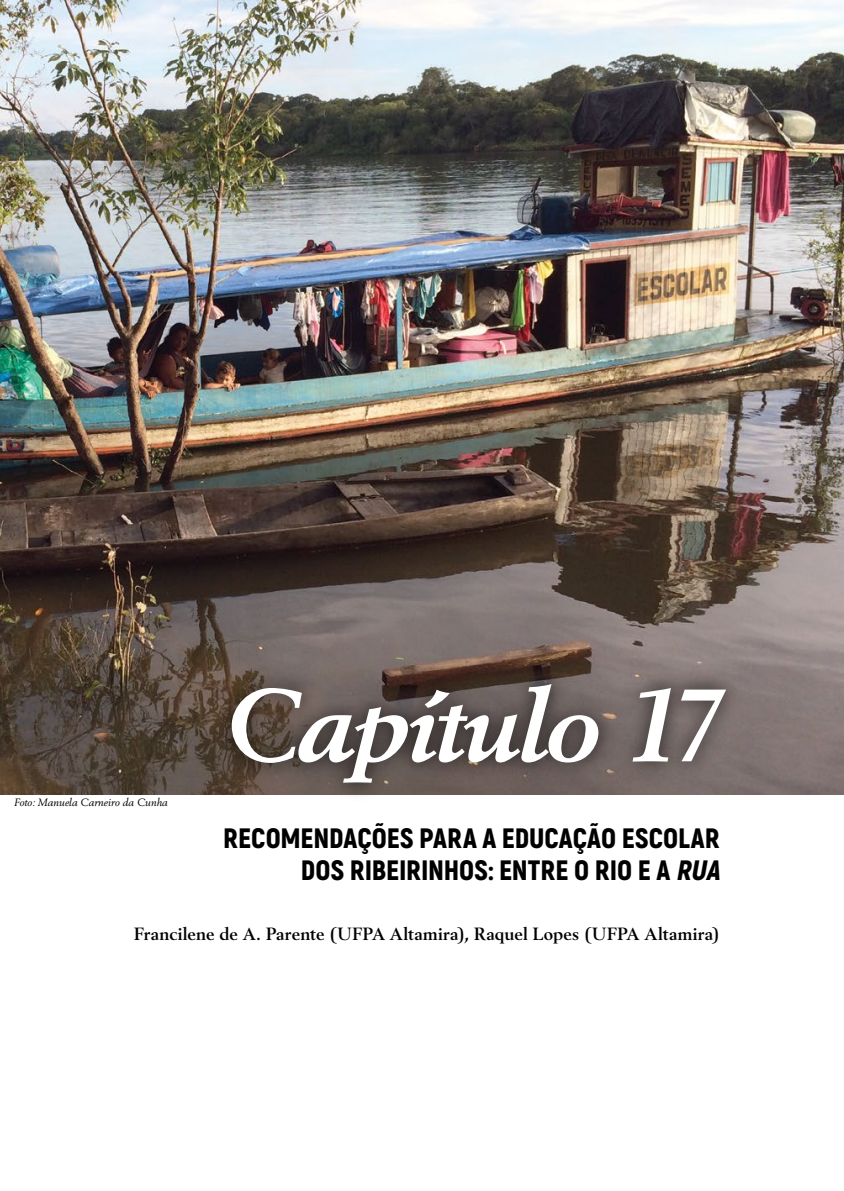
<style>
.page{position:relative;width:844px;height:1191px;background:#fff}
.page>*{position:absolute;margin:0;border:0;box-sizing:border-box;transform-origin:0 0}
.t1{font:italic 700 101.5px "Berling LT Std";letter-spacing:-.025em;color:#fff}
.t2{font:900 28px/31.5px "Akrobat";color:#000;text-align:right}
.t3{font:700 17.5px "Berling LT Std";letter-spacing:.01em;color:#000}
.t4{font:italic 10.5px "Berling LT Std";color:#000}
.s1{font-style:italic}
</style>
<div class="page">
<img style="left:0;top:0;width:843px;height:794px">
<img style="left:197px;top:651px;width:555px;height:144px">
<p class="t4" style="left:14px;top:796px;width:155px">Foto: Manuela Carneiro da Cunha</p>
<h1 class="t1" style="left:223px;top:665px;width:501px">Capítulo 17</h1>
<p class="t2" style="left:223px;top:822px;width:504px">RECOMENDAÇÕES PARA A EDUCAÇÃO ESCOLAR<br>DOS RIBEIRINHOS: ENTRE O RIO E A <span class="s1">RUA</span></p>
<p class="t3" style="left:134px;top:923px;width:586px">Francilene de A. Parente (UFPA Altamira), Raquel Lopes (UFPA Altamira)</p>
</div>
